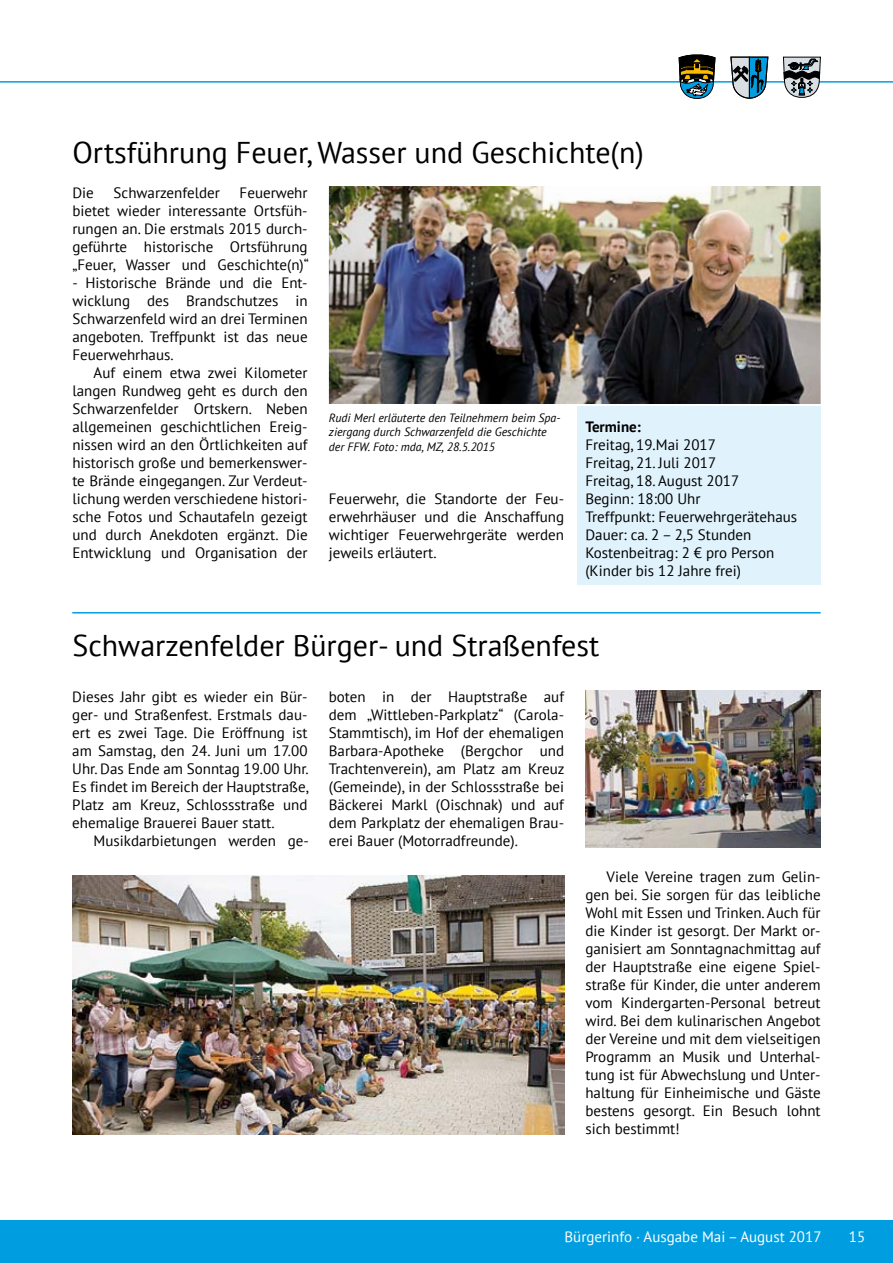
<style>
.page{position:relative;width:893px;height:1263px;background:#fff}
.page>*{position:absolute;margin:0;border:0;box-sizing:border-box;transform-origin:0 0}
.t1{font:30px "PT Sans";color:#000}
.t2{font:15px/18px "PT Sans";color:#000;text-align:justify}
.t3{font:15px "PT Sans";color:#fff}
.t4{font:700 15px "PT Sans";color:#000}
.t5{font:italic 12px/14.4px "PT Sans";color:#000}
</style>
<div class="page">
<div style="left:577px;top:405px;width:244px;height:179px;background:#e0f2fb"></div>
<hr style="left:72px;top:612px;width:749px;height:1px;background:#009ee0">
<hr style="left:0;top:81px;width:893px;height:2px;background:#009ee0">
<div style="left:0;top:1220px;width:893px;height:43px;background:#009ee0"></div>
<svg style="left:678px;top:55px;width:38px;height:44px"></svg>
<svg style="left:783px;top:57px;width:38px;height:41px"></svg>
<svg style="left:730px;top:57px;width:38px;height:42px"></svg>
<img style="left:329px;top:186px;width:492px;height:218px">
<img style="left:585px;top:690px;width:236px;height:157px">
<img style="left:73px;top:875px;width:491px;height:259px">
<h1 class="t1" style="left:72px;top:133px;width:573px">Ortsführung Feuer, Wasser und Geschichte(n)</h1>
<p class="t2" style="left:72px;top:183px;width:23px">Die</p>
<p class="t2" style="left:114px;top:183px;width:108px">Schwarzenfelder</p>
<p class="t2" style="left:72px;top:183px;width:238px;text-indent:167px">Feuerwehr bietet wieder interessante Ortsfüh&shy;rungen an. Die erstmals 2015 durch&shy;geführte historische Ortsführung „Feuer, Wasser und Geschichte(n)“</p>
<p class="t2" style="left:72px;top:273px;width:237px">- Historische Brände und die Ent&shy;wicklung des Brandschutzes in Schwarzenfeld wird an drei Terminen angeboten. Treffpunkt ist das neue Feuerwehrhaus.</p>
<p class="t2" style="left:72px;top:363px;width:237px;text-indent:21px">Auf einem etwa zwei Kilometer langen Rundweg geht es durch den Schwarzenfelder Ortskern. Neben allgemeinen geschichtlichen Ereig&shy;nissen wird an den Örtlichkeiten auf historisch große und bemerkenswer&shy;te Brände eingegangen. Zur Verdeut&shy;lichung werden verschiedene histori&shy;sche Fotos und Schautafeln gezeigt und durch Anekdoten ergänzt. Die Entwicklung und Organisation der</p>
<p class="t5" style="left:329px;top:410px;width:233px">Rudi Merl erläuterte den Teilnehmern beim Spa&shy;ziergang durch Schwarzenfeld die Geschichte der FFW. Foto: mda, MZ, 28.5.2015</p>
<p class="t4" style="left:585px;top:417px;width:57px">Termine:</p>
<p class="t2" style="left:585px;top:435px;width:213px;text-align:left">Freitag, 19.Mai 2017<br>Freitag, 21. Juli 2017<br>Freitag, 18. August 2017<br>Beginn: 18:00 Uhr<br>Treffpunkt: Feuerwehrgerätehaus<br>Dauer: ca. 2 – 2,5 Stunden<br>Kostenbeitrag: 2 € pro Person (Kinder bis 12 Jahre frei)</p>
<p class="t2" style="left:329px;top:489px;width:237px">Feuerwehr, die Standorte der Feu&shy;erwehrhäuser und die Anschaffung wichtiger Feuerwehrgeräte werden jeweils erläutert.</p>
<h1 class="t1" style="left:72px;top:626px;width:528px">Schwarzenfelder Bürger- und Straßenfest</h1>
<p class="t2" style="left:72px;top:687px;width:238px">Dieses Jahr gibt es wieder ein Bür&shy;ger- und Straßenfest. Erstmals dau&shy;ert es zwei Tage. Die Eröffnung ist am Samstag, den 24. Juni um 17.00<br>Uhr. Das Ende am Sonntag 19.00 Uhr.<br>Es findet im Bereich der Hauptstraße, Platz am Kreuz, Schlossstraße und ehemalige Brauerei Bauer statt.</p>
<p class="t2" style="left:94px;top:831px;width:217px">Musikdarbietungen werden ge-</p>
<p class="t2" style="left:329px;top:687px;width:237px">boten in der Hauptstraße auf dem „Wittleben-Parkplatz“ (Carola-Stammtisch), im Hof der ehemaligen Barbara-Apotheke (Bergchor und Trachtenverein), am Platz am Kreuz (Gemeinde), in der Schlossstraße bei Bäckerei Markl (Oischnak) und auf dem Parkplatz der ehemaligen Brau&shy;erei Bauer (Motorradfreunde).</p>
<p class="t2" style="left:585px;top:867px;width:237px;text-indent:21px">Viele Vereine tragen zum Gelin&shy;gen bei. Sie sorgen für das leibliche Wohl mit Essen und Trinken. Auch für die Kinder ist gesorgt. Der Markt or&shy;ganisiert am Sonntagnachmittag auf der Hauptstraße eine eigene Spiel&shy;straße für Kinder, die unter anderem vom Kindergarten-Personal betreut wird. Bei dem kulinarischen Angebot der Vereine und mit dem vielseitigen Programm an Musik und Unterhal&shy;tung ist für Abwechslung und Unter&shy;haltung für Einheimische und Gäste bestens gesorgt. Ein Besuch lohnt sich bestimmt!</p>
<p class="t3" style="left:564px;top:1227px;width:258px">Bürgerinfo · Ausgabe Mai – August 2017</p>
<p class="t3" style="left:849px;top:1227px;width:18px">15</p>
</div>
